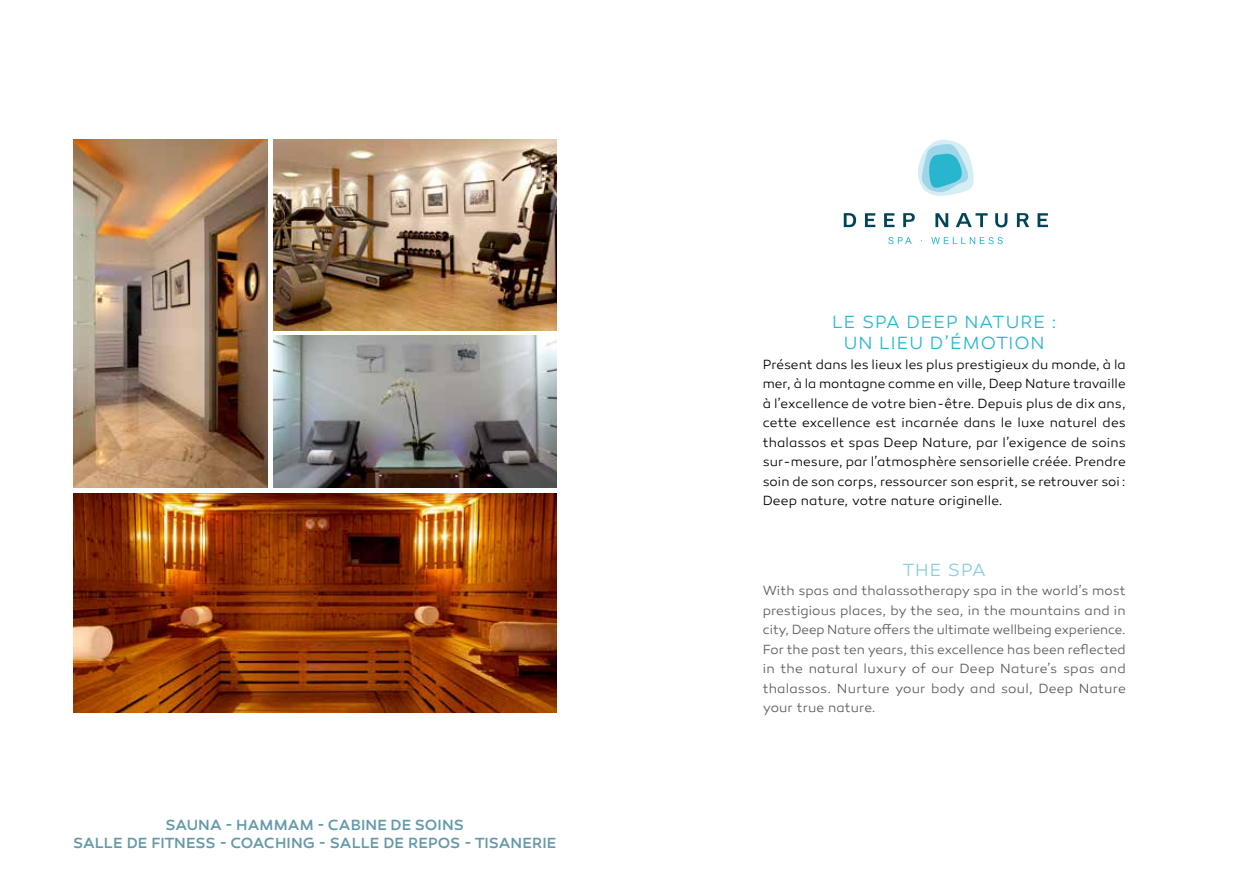
<style>
.page{position:relative;width:1259px;height:893px;background:#fff}
.page>*{position:absolute;margin:0;border:0;box-sizing:border-box;transform-origin:0 0}
.t1{font:300 18px/21.6px "Canaro";letter-spacing:.055em;color:#27b6cd;text-align:center}
.t2{font:300 18px "Canaro";letter-spacing:.04em;color:#88cddd}
.t3{font:500 15px/18px "Canaro";letter-spacing:.01em;color:#6499a9;text-align:center}
.t4{font:300 13.5px/19.5px "Canaro";letter-spacing:.01em;color:#000;text-align:justify}
.t5{font:300 13.5px/19.5px "Canaro";letter-spacing:.015em;color:#5a5a59;text-align:justify}
</style>
<div class="page">
<img style="left:73px;top:140px;width:195px;height:347px">
<img style="left:274px;top:140px;width:282px;height:190px">
<img style="left:274px;top:335px;width:282px;height:152px">
<img style="left:73px;top:493px;width:483px;height:219px">
<svg style="left:843px;top:213px;width:13px;height:14px"></svg>
<svg style="left:865px;top:213px;width:10px;height:14px"></svg>
<svg style="left:884px;top:213px;width:10px;height:14px"></svg>
<svg style="left:903px;top:213px;width:11px;height:14px"></svg>
<svg style="left:935px;top:213px;width:13px;height:14px"></svg>
<svg style="left:956px;top:213px;width:31px;height:14px"></svg>
<svg style="left:995px;top:213px;width:12px;height:14px"></svg>
<svg style="left:1017px;top:213px;width:12px;height:14px"></svg>
<svg style="left:1037px;top:213px;width:11px;height:14px"></svg>
<svg style="left:918px;top:140px;width:56px;height:56px"></svg>
<svg style="left:888px;top:237px;width:23px;height:7px"></svg>
<svg style="left:931px;top:237px;width:71px;height:7px"></svg>
<p class="t3" style="left:73px;top:816px;width:485px">SAUNA - HAMMAM - CABINE DE SOINS<br>SALLE DE FITNESS - COACHING - SALLE DE REPOS - TISANERIE</p>
<h1 class="t1" style="left:832px;top:311px;width:226px">LE SPA DEEP NATURE :<br>UN LIEU D’ÉMOTION</h1>
<p class="t4" style="left:763px;top:354px;width:364px">Présent dans les lieux les plus prestigieux du monde, à la mer, à la montagne comme en ville, Deep Nature travaille à l’excellence de votre bien-être. Depuis plus de dix ans, cette excellence est incarnée dans le luxe naturel des thalassos et spas Deep Nature, par l’exigence de soins sur-mesure, par l’atmosphère sensorielle créée. Prendre soin de son corps, ressourcer son esprit, se retrouver soi :<br>Deep nature, votre nature originelle.</p>
<h1 class="t2" style="left:902px;top:559px;width:85px">THE SPA</h1>
<p class="t5" style="left:763px;top:581px;width:364px">With spas and thalassotherapy spa in the world’s most prestigious places, by the sea, in the mountains and in city, Deep Nature offers the ultimate wellbeing experience.<br>For the past ten years, this excellence has been reflected in the natural luxury of our Deep Nature’s spas and thalassos. Nurture your body and soul, Deep Nature your true nature.</p>
</div>
